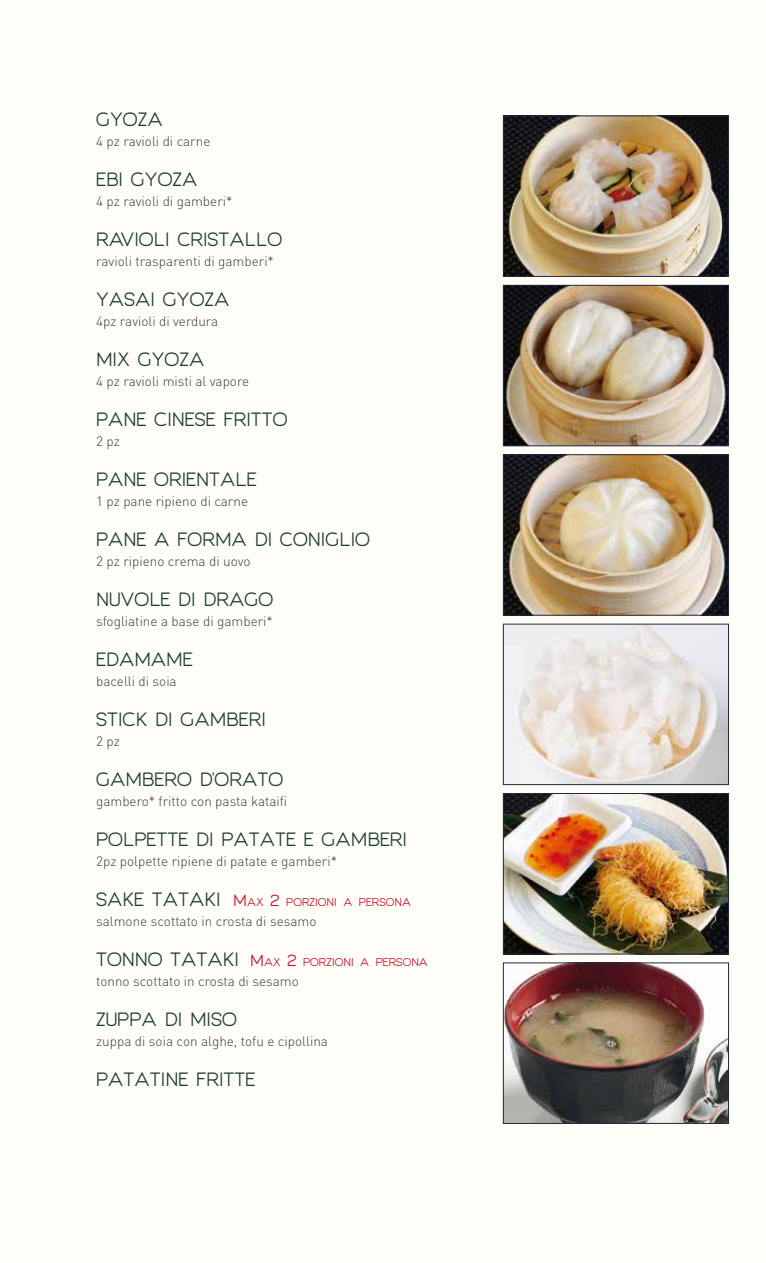
<style>
.page{position:relative;width:766px;height:1263px;background:#fff}
.page>*{position:absolute;margin:0;border:0;box-sizing:border-box;transform-origin:0 0}
.t1{font:18px "Giorgio";color:#1c3e2c}
.t2{font:300 13.5px "DIN";color:#3e3a39}
.t3{font:10.5px "Giorgio";letter-spacing:.005em;color:#c30d23}
.s1{font-size:15px}
</style>
<div class="page">
<div style="left:0;top:0;width:765px;height:1263px;background:#fffdf8"></div>
<img style="left:505px;top:118px;width:221px;height:157px">
<div style="left:503px;top:116px;width:225px;height:161px;border:1px solid #25283e"></div>
<img style="left:505px;top:287px;width:221px;height:157px">
<div style="left:503px;top:285px;width:225px;height:161px;border:1px solid #25283e"></div>
<img style="left:505px;top:456px;width:221px;height:157px">
<div style="left:503px;top:454px;width:225px;height:161px;border:1px solid #25283e"></div>
<img style="left:505px;top:795px;width:221px;height:157px">
<div style="left:503px;top:793px;width:225px;height:161px;border:1px solid #25283e"></div>
<img style="left:505px;top:626px;width:221px;height:157px">
<div style="left:503px;top:624px;width:225px;height:161px;border:1px solid #25283e"></div>
<img style="left:505px;top:965px;width:221px;height:156px">
<div style="left:503px;top:963px;width:225px;height:160px;border:1px solid #25283e"></div>
<h1 class="t1" style="left:96px;top:108px;width:68px">GYOZA</h1>
<p class="t2" style="left:96px;top:132px;width:116px">4 pz ravioli di carne</p>
<h1 class="t1" style="left:96px;top:168px;width:103px">EBI GYOZA</h1>
<p class="t2" style="left:96px;top:192px;width:138px">4 pz ravioli di gamberi*</p>
<h1 class="t1" style="left:96px;top:228px;width:188px">RAVIOLI CRISTALLO</h1>
<p class="t2" style="left:96px;top:252px;width:179px">ravioli trasparenti di gamberi*</p>
<h1 class="t1" style="left:96px;top:288px;width:135px">YASAI GYOZA</h1>
<p class="t2" style="left:96px;top:312px;width:124px">4pz ravioli di verdura</p>
<h1 class="t1" style="left:96px;top:348px;width:110px">MIX GYOZA</h1>
<p class="t2" style="left:96px;top:372px;width:154px">4 pz ravioli misti al vapore</p>
<h1 class="t1" style="left:96px;top:408px;width:193px">PANE CINESE FRITTO</h1>
<p class="t2" style="left:96px;top:432px;width:25px">2 pz</p>
<h1 class="t1" style="left:96px;top:468px;width:162px">PANE ORIENTALE</h1>
<p class="t2" style="left:96px;top:492px;width:153px">1 pz pane ripieno di carne</p>
<h1 class="t1" style="left:96px;top:528px;width:275px">PANE A FORMA DI CONIGLIO</h1>
<p class="t2" style="left:96px;top:552px;width:156px">2 pz ripieno crema di uovo</p>
<h1 class="t1" style="left:96px;top:588px;width:179px">NUVOLE DI DRAGO</h1>
<p class="t2" style="left:96px;top:612px;width:178px">sfogliatine a base di gamberi*</p>
<h1 class="t1" style="left:96px;top:648px;width:98px">EDAMAME</h1>
<p class="t2" style="left:96px;top:672px;width:82px">bacelli di soia</p>
<h1 class="t1" style="left:96px;top:708px;width:171px">STICK DI GAMBERI</h1>
<p class="t2" style="left:96px;top:732px;width:25px">2 pz</p>
<h1 class="t1" style="left:96px;top:768px;width:188px">GAMBERO D’ORATO</h1>
<p class="t2" style="left:96px;top:792px;width:193px">gambero* fritto con pasta kataifi</p>
<h1 class="t1" style="left:96px;top:828px;width:312px">POLPETTE DI PATATE E GAMBERI</h1>
<p class="t2" style="left:96px;top:852px;width:242px">2pz polpette ripiene di patate e gamberi*</p>
<h1 class="t1" style="left:96px;top:888px;width:126px">SAKE TATAKI</h1>
<p class="t3" style="left:233px;top:895px;width:179px"><span class="s1">M</span>AX <span class="s1">2</span> PORZIONI A PERSONA</p>
<p class="t2" style="left:96px;top:912px;width:222px">salmone scottato in crosta di sesamo</p>
<h1 class="t1" style="left:96px;top:948px;width:144px">TONNO TATAKI</h1>
<p class="t3" style="left:250px;top:955px;width:179px"><span class="s1">M</span>AX <span class="s1">2</span> PORZIONI A PERSONA</p>
<p class="t2" style="left:96px;top:972px;width:204px">tonno scottato in crosta di sesamo</p>
<h1 class="t1" style="left:96px;top:1008px;width:142px">ZUPPA DI MISO</h1>
<p class="t2" style="left:96px;top:1032px;width:233px">zuppa di soia con alghe, tofu e cipollina</p>
<h1 class="t1" style="left:96px;top:1068px;width:161px">PATATINE FRITTE</h1>
</div>
